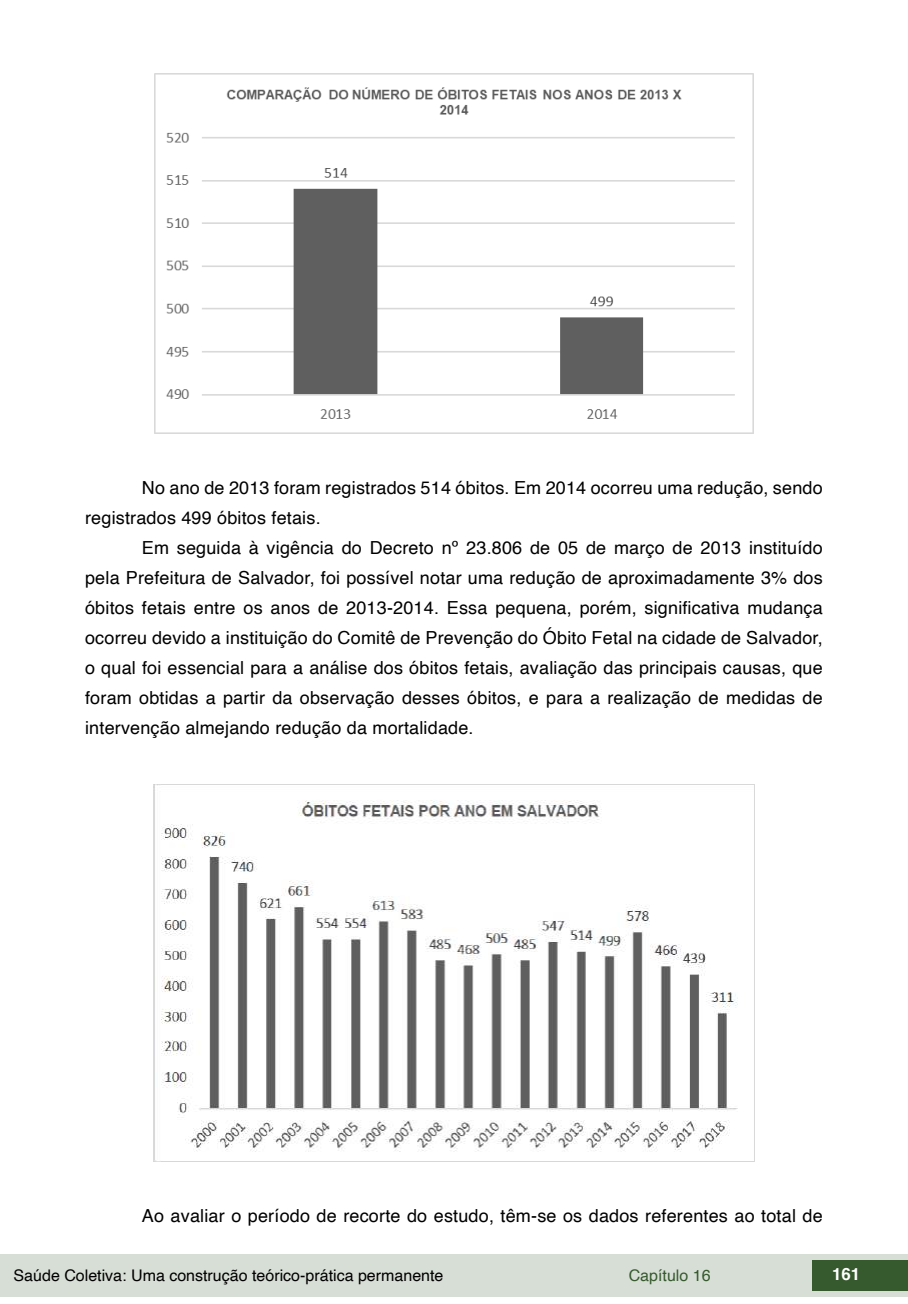
<style>
.page{position:relative;width:908px;height:1304px;background:#fff}
.page>*{position:absolute;margin:0;border:0;box-sizing:border-box;transform-origin:0 0}
.t1{font:18px/30px "Helvetica";letter-spacing:.01em;color:#000}
.t2{font:700 16.8px "Helvetica";color:#fff}
.t3{font:16px "Helvetica";color:#000}
.t4{font:16px "Helvetica";color:#36592e}
</style>
<div class="page">
<div style="left:0;top:1254px;width:906px;height:43px;background:#d7ded5"></div>
<div style="left:812px;top:1261px;width:95px;height:30px;background:#36592e"></div>
<img style="left:154px;top:74px;width:599px;height:360px">
<img style="left:153px;top:784px;width:601px;height:378px">
<p class="t1" style="left:85px;top:473px;width:738px;text-indent:57px">No ano de 2013 foram registrados 514 óbitos. Em 2014 ocorreu uma redução, sendo registrados 499 óbitos fetais.</p>
<p class="t1" style="left:85px;top:533px;width:738px;text-align:justify;text-indent:57px">Em seguida à vigência do Decreto nº 23.806 de 05 de março de 2013 instituído pela Prefeitura de Salvador, foi possível notar uma redução de aproximadamente 3% dos óbitos fetais entre os anos de 2013-2014. Essa pequena, porém, significativa mudança ocorreu devido a instituição do Comitê de Prevenção do Óbito Fetal na cidade de Salvador, o qual foi essencial para a análise dos óbitos fetais, avaliação das principais causas, que foram obtidas a partir da observação desses óbitos, e para a realização de medidas de intervenção almejando redução da mortalidade.</p>
<p class="t1" style="left:142px;top:1201px;width:682px">Ao avaliar o período de recorte do estudo, têm-se os dados referentes ao total de</p>
<p class="t3" style="left:14px;top:1263px;width:431px">Saúde Coletiva: Uma construção teórico-prática permanente</p>
<p class="t4" style="left:628px;top:1263px;width:83px">Capítulo 16</p>
<p class="t2" style="left:831px;top:1264px;width:30px">161</p>
</div>
